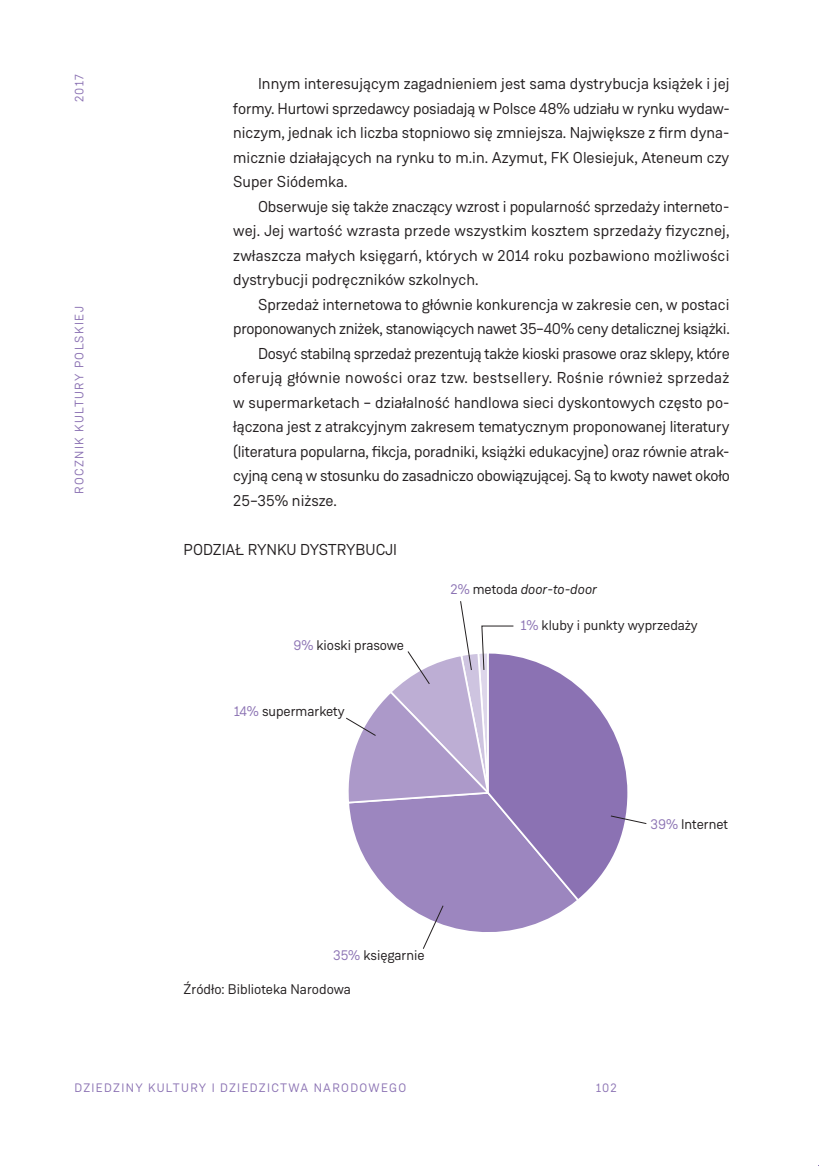
<style>
.page{position:relative;width:819px;height:1166px;background:#fff}
.page>*{position:absolute;margin:0;border:0;box-sizing:border-box;transform-origin:0 0}
.tekst{font:15.75px/24.5px "Weissenhof Grotesk";letter-spacing:-.005em;color:#231f20;text-align:justify}
.tabele{font:15.75px "Weissenhof Grotesk";color:#231f20}
.przypis{font:14px "Weissenhof Grotesk";letter-spacing:-.005em;color:#231f20}
.t1{font:italic 14px "Weissenhof Grotesk";letter-spacing:-.005em;color:#231f20}
.t2{font:12.25px "Weissenhof Grotesk";letter-spacing:.11em;color:#8b72b3}
.s1{color:#8b72b3}
.s2{font-style:normal;color:#8b72b3}
.s3{font-style:normal}
</style>
<div class="page">
<svg style="left:352px;top:824px;width:272px;height:125px"></svg>
<svg style="left:346px;top:601px;width:301px;height:223px"></svg>
<p class="t2" style="left:72px;top:102px;width:29px;rotate:-90deg">2017</p>
<p class="tekst" style="left:233px;top:72px;width:498px;text-indent:25px">Innym interesującym zagadnieniem jest sama dystrybucja książek i jej formy. Hurtowi sprzedawcy posiadają w Polsce 48% udziału w rynku wydaw&shy;niczym, jednak ich liczba stopniowo się zmniejsza. Największe z firm dyna&shy;micznie działających na rynku to m.in. Azymut, FK Olesiejuk, Ateneum czy Super Siódemka.</p>
<p class="tekst" style="left:233px;top:194px;width:498px;text-indent:25px">Obserwuje się także znaczący wzrost i popularność sprzedaży interneto&shy;wej. Jej wartość wzrasta przede wszystkim kosztem sprzedaży fizycznej, zwłaszcza małych księgarń, których w 2014 roku pozbawiono możliwości dystrybucji podręczników szkolnych.</p>
<p class="tekst" style="left:233px;top:292px;width:498px;text-align:right">Sprzedaż internetowa to głównie konkurencja w zakresie cen, w postaci proponowanych zniżek, stanowiących nawet 35–40% ceny detalicznej książki.</p>
<p class="tekst" style="left:233px;top:341px;width:498px;text-indent:25px">Dosyć stabilną sprzedaż prezentują także kioski prasowe oraz sklepy, które oferują głównie nowości oraz tzw. bestsellery. Rośnie również sprzedaż w supermarketach – działalność handlowa sieci dyskontowych często po&shy;łączona jest z atrakcyjnym zakresem tematycznym proponowanej literatury (literatura popularna, fikcja, poradniki, książki edukacyjne) oraz równie atrak&shy;cyjną ceną w stosunku do zasadniczo obowiązującej. Są to kwoty nawet około 25–35% niższe.</p>
<p class="tabele" style="left:184px;top:540px;width:215px">PODZIAŁ RYNKU DYSTRYBUCJI</p>
<p class="t2" style="left:72px;top:494px;width:189px;rotate:-90deg">ROCZNIK KULTURY POLSKIEJ</p>
<p class="przypis" style="left:293px;top:636px;width:112px"><span class="s1">9%</span> kioski prasowe</p>
<p class="przypis" style="left:234px;top:703px;width:112px"><span class="s1">14%</span> supermarkety</p>
<p class="t1" style="left:450px;top:580px;width:148px"><span class="s2">2%</span> <span class="s3">metoda</span> door-to-door</p>
<p class="przypis" style="left:520px;top:617px;width:178px"><span class="s1">1%</span> kluby i punkty wyprzedaży</p>
<p class="przypis" style="left:650px;top:815px;width:79px"><span class="s1">39%</span> Internet</p>
<p class="przypis" style="left:333px;top:946px;width:93px"><span class="s1">35%</span> księgarnie</p>
<p class="przypis" style="left:184px;top:981px;width:169px">Źródło: Biblioteka Narodowa</p>
<p class="t2" style="left:74px;top:1080px;width:333px">DZIEDZINY KULTURY I DZIEDZICTWA NARODOWEGO</p>
<p class="t2" style="left:596px;top:1080px;width:22px">102</p>
</div>
